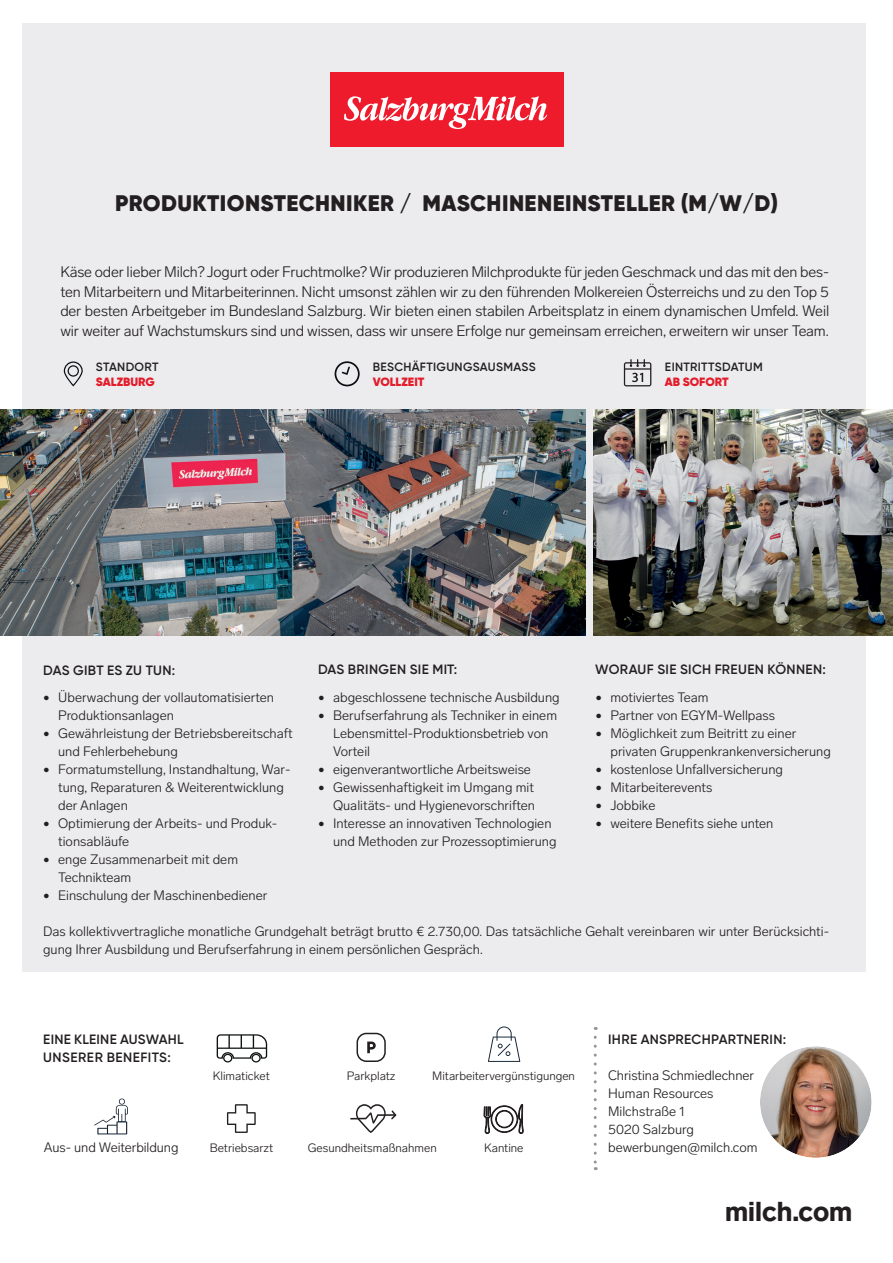
<style>
.page{position:relative;width:893px;height:1263px;background:#fff}
.page>*{position:absolute;margin:0;border:0;box-sizing:border-box;transform-origin:0 0}
.t1{font:900 27px "Lab Grotesque";color:#231f20}
.t2{font:900 22.5px "Gilroy";letter-spacing:.02em;color:#231f20}
.t3{font:300 15px/19.5px "Lab Grotesque";letter-spacing:-.01em;color:#231f20;text-align:justify}
.t4{font:300 13.5px/18px "Lab Grotesque";color:#231f20}
.t5{font:600 13.5px/18px "Gilroy";letter-spacing:.025em;color:#231f20}
.t6{font:300 12px "Lab Grotesque";color:#231f20}
.t7{font:600 12px "Gilroy";letter-spacing:.025em;color:#231f20}
.t8{font:900 12px "Gilroy";color:#e31c2a}
</style>
<div class="page">
<div style="left:23px;top:23px;width:843px;height:949px;background:#ececee"></div>
<svg style="left:217px;top:1034px;width:50px;height:28px"></svg>
<svg style="left:64px;top:361px;width:19px;height:25px"></svg>
<img style="left:760px;top:1046px;width:111px;height:112px;border-radius:56px">
<div style="left:755px;top:1042px;width:121px;height:120px;border:4px solid #fff;border-radius:50%"></div>
<svg style="left:594px;top:1037px;width:3px;height:133px"></svg>
<svg style="left:367px;top:1041px;width:9px;height:12px"></svg>
<div style="left:357px;top:1033px;width:29px;height:29px;border:2px solid #231f20;border-radius:9px"></div>
<svg style="left:483px;top:1026px;width:41px;height:108px"></svg>
<svg style="left:227px;top:1104px;width:29px;height:29px"></svg>
<svg style="left:350px;top:1104px;width:46px;height:29px"></svg>
<svg style="left:335px;top:361px;width:25px;height:25px"></svg>
<svg style="left:624px;top:359px;width:27px;height:27px"></svg>
<svg style="left:94px;top:1098px;width:34px;height:36px"></svg>
<div style="left:330px;top:72px;width:233px;height:75px;background:#ee1b2d"></div>
<svg style="left:344px;top:96px;width:203px;height:33px"></svg>
<img style="left:593px;top:409px;width:300px;height:226px">
<img style="left:0;top:409px;width:586px;height:226px">
<h2 class="t2" style="left:115px;top:189px;width:664px">PRODUKTIONSTECHNIKER / MASCHINENEINSTELLER (M/W/D)</h2>
<p class="t3" style="left:60px;top:262px;width:770px">Käse oder lieber Milch? Jogurt oder Fruchtmolke? Wir produzieren Milchprodukte für jeden Geschmack und das mit den bes&shy;ten Mitarbeitern und Mitarbeiterinnen. Nicht umsonst zählen wir zu den führenden Molkereien Österreichs und zu den Top 5 der besten Arbeitgeber im Bundesland Salzburg. Wir bieten einen stabilen Arbeitsplatz in einem dynamischen Umfeld. Weil wir weiter auf Wachstumskurs sind und wissen, dass wir unsere Erfolge nur gemeinsam erreichen, erweitern wir unser Team.</p>
<p class="t7" style="left:96px;top:359px;width:64px">STANDORT</p>
<p class="t8" style="left:96px;top:374px;width:60px">SALZBURG</p>
<p class="t7" style="left:373px;top:359px;width:164px">BESCHÄFTIGUNGSAUSMASS</p>
<p class="t8" style="left:373px;top:374px;width:53px">VOLLZEIT</p>
<p class="t7" style="left:665px;top:359px;width:99px">EINTRITTSDATUM</p>
<p class="t8" style="left:665px;top:374px;width:65px">AB SOFORT</p>
<p class="t5" style="left:43px;top:661px;width:133px">DAS GIBT ES ZU TUN:</p>
<p class="t5" style="left:318px;top:660px;width:141px">DAS BRINGEN SIE MIT:</p>
<p class="t5" style="left:595px;top:660px;width:232px">WORAUF SIE SICH FREUEN KÖNNEN:</p>
<p class="t4" style="left:58px;top:688px;width:217px;text-indent:-15px">• Überwachung der vollautomatisierten<br>Produktionsanlagen</p>
<p class="t4" style="left:58px;top:724px;width:236px;text-indent:-15px">• Gewährleistung der Betriebsbereitschaft und Fehlerbehebung</p>
<p class="t4" style="left:58px;top:760px;width:234px;text-indent:-15px">• Formatumstellung, Instandhaltung, War&shy;tung, Reparaturen &amp; Weiterentwicklung der Anlagen</p>
<p class="t4" style="left:58px;top:814px;width:221px;text-indent:-15px">• Optimierung der Arbeits- und Produk&shy;tionsabläufe</p>
<p class="t4" style="left:58px;top:850px;width:181px;text-indent:-15px">• enge Zusammenarbeit mit dem<br>Technikteam</p>
<p class="t4" style="left:43px;top:886px;width:226px">• Einschulung der Maschinenbediener</p>
<p class="t4" style="left:596px;top:688px;width:115px">• motiviertes Team</p>
<p class="t4" style="left:596px;top:706px;width:181px">• Partner von EGYM-Wellpass</p>
<p class="t4" style="left:610px;top:724px;width:222px;text-indent:-15px">• Möglichkeit zum Beitritt zu einer privaten Gruppenkrankenversicherung</p>
<p class="t4" style="left:596px;top:760px;width:189px">• kostenlose Unfallversicherung</p>
<p class="t4" style="left:596px;top:778px;width:118px">• Mitarbeiterevents</p>
<p class="t4" style="left:596px;top:796px;width:61px">• Jobbike</p>
<p class="t4" style="left:596px;top:814px;width:179px">• weitere Benefits siehe unten</p>
<p class="t4" style="left:318px;top:688px;width:243px">• abgeschlossene technische Ausbildung</p>
<p class="t4" style="left:333px;top:706px;width:225px;text-indent:-15px">• Berufserfahrung als Techniker in einem<br>Lebensmittel-Produktionsbetrieb von<br>Vorteil</p>
<p class="t4" style="left:318px;top:760px;width:214px">• eigenverantwortliche Arbeitsweise</p>
<p class="t4" style="left:318px;top:778px;width:218px;text-align:right">• Gewissenhaftigkeit im Umgang mit<br>Qualitäts- und Hygienevorschriften</p>
<p class="t4" style="left:333px;top:814px;width:225px;text-indent:-15px">• Interesse an innovativen Technologien und Methoden zur Prozessoptimierung</p>
<p class="t4" style="left:43px;top:922px;width:787px">Das kollektivvertragliche monatliche Grundgehalt beträgt brutto € 2.730,00. Das tatsächliche Gehalt vereinbaren wir unter Berücksichti&shy;gung Ihrer Ausbildung und Berufserfahrung in einem persönlichen Gespräch.</p>
<p class="t5" style="left:43px;top:1030px;width:142px">EINE KLEINE AUSWAHL<br>UNSERER BENEFITS:</p>
<p class="t6" style="left:213px;top:1069px;width:58px">Klimaticket</p>
<p class="t6" style="left:432px;top:1069px;width:144px">Mitarbeitervergünstigungen</p>
<p class="t6" style="left:347px;top:1069px;width:50px">Parkplatz</p>
<p class="t5" style="left:608px;top:1030px;width:179px">IHRE ANSPRECHPARTNERIN:</p>
<p class="t4" style="left:608px;top:1066px;width:148px">Christina Schmiedlechner<br>Human Resources<br>Milchstraße 1<br>5020 Salzburg</p>
<p class="t4" style="left:44px;top:1138px;width:136px">Aus- und Weiterbildung</p>
<p class="t6" style="left:210px;top:1141px;width:65px">Betriebsarzt</p>
<p class="t6" style="left:308px;top:1141px;width:130px">Gesundheitsmaßnahmen</p>
<p class="t6" style="left:484px;top:1141px;width:41px">Kantine</p>
<p class="t4" style="left:608px;top:1138px;width:151px">bewerbungen@milch.com</p>
<h1 class="t1" style="left:725px;top:1196px;width:129px">milch.com</h1>
</div>
